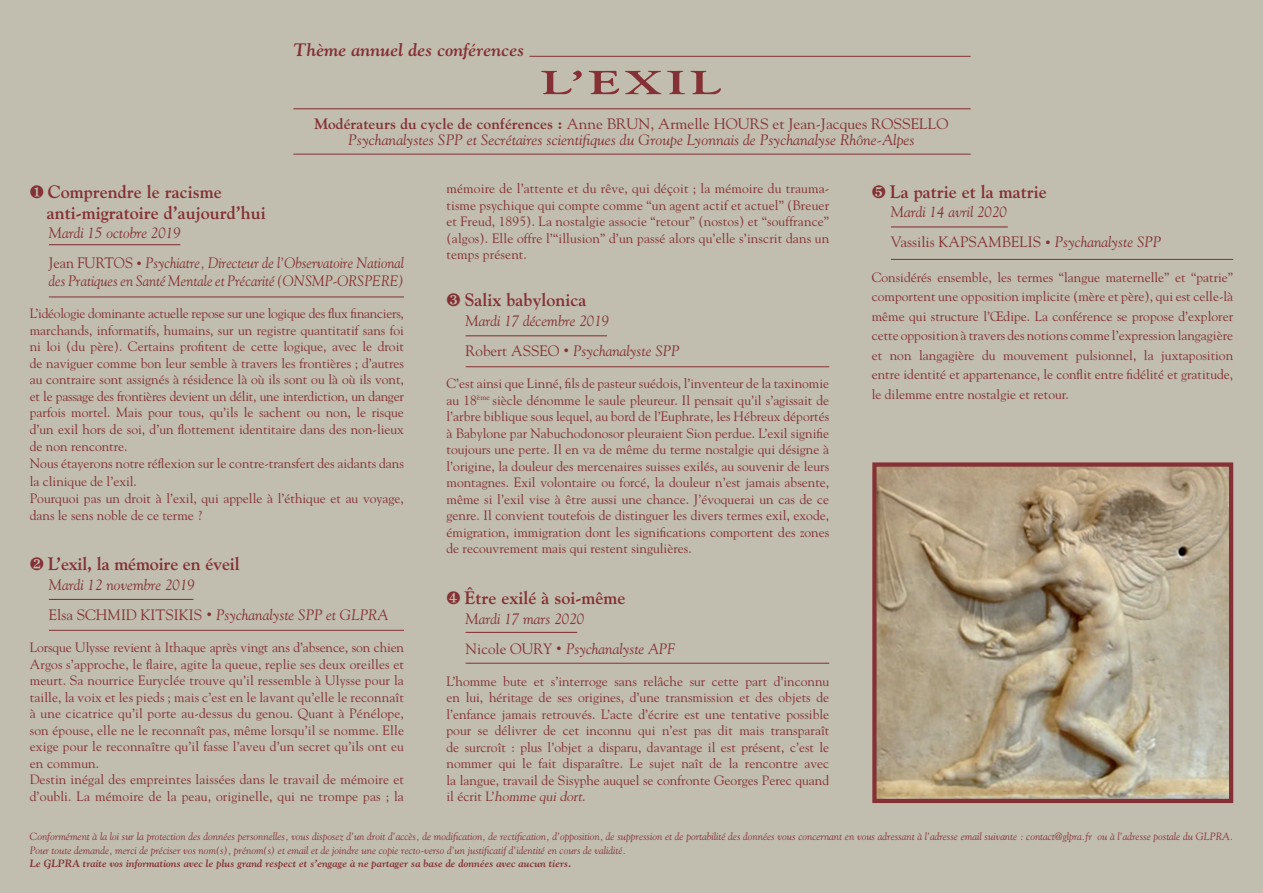
<style>
.page{position:relative;width:1263px;height:893px;background:#c1bdaf}
.page>*{position:absolute;margin:0;border:0;box-sizing:border-box;transform-origin:0 0}
.t1{font:700 33px "Goudy";color:#843034;scale:1.57 1}
.t2{font:700 18px/21px "Goudy";color:#843034}
.t3{font:italic 700 18px "Goudy";color:#843034}
.t4{font:italic 15px/30px "Goudy";color:#843034}
.t5{font:italic 15px "Goudy";color:#843034;scale:.95 1}
.t6{font:13.5px/16.5px "Goudy";color:#843034;text-align:justify}
.t7{font:italic 10.5px/13.5px "Goudy";color:#843034}
.t8{font:italic 700 10.5px "Goudy";color:#843034}
.s1{font-weight:700;font-style:normal}
.s2{font-style:normal}
.s3{font-style:normal;font-size:10.5px}
.s4{font-style:italic}
</style>
<div class="page">
<hr style="left:293px;top:108px;width:678px;height:1px;background:#843034">
<hr style="left:891px;top:259px;width:342px;height:1px;background:#843034">
<hr style="left:49px;top:630px;width:355px;height:1px;background:#843034">
<hr style="left:529px;top:56px;width:442px;height:1px;background:#843034">
<hr style="left:293px;top:154px;width:678px;height:1px;background:#843034">
<hr style="left:891px;top:226px;width:117px;height:1px;background:#843034">
<hr style="left:49px;top:599px;width:144px;height:1px;background:#843034">
<img style="left:877px;top:467px;width:351px;height:331px">
<div style="left:872px;top:462px;width:361px;height:341px;border:4px solid #843034"></div>
<hr style="left:49px;top:297px;width:355px;height:1px;background:#843034">
<hr style="left:49px;top:244px;width:131px;height:1px;background:#843034">
<hr style="left:466px;top:366px;width:363px;height:1px;background:#843034">
<hr style="left:466px;top:663px;width:363px;height:1px;background:#843034">
<hr style="left:466px;top:335px;width:141px;height:1px;background:#843034">
<hr style="left:466px;top:632px;width:111px;height:1px;background:#843034">
<h2 class="t3" style="left:293px;top:39px;width:232px">Thème annuel des conférences</h2>
<h1 class="t1" style="left:541px;top:63px;width:117px">L’EXIL</h1>
<p class="t4" style="left:314px;top:115px;width:635px;line-height:16.5px;text-align:center"><span class="s1">Modérateurs du cycle de conférences :</span> <span class="s2">Anne BRUN, Armelle HOURS et Jean-Jacques ROSSELLO<br></span>Psychanalystes SPP et Secrétaires scientifiques du Groupe Lyonnais de Psychanalyse Rhône-Alpes</p>
<h2 class="t2" style="left:47px;top:181px;width:221px;text-indent:-17px">❶ Comprendre le racisme anti-migratoire d’aujourd’hui</h2>
<p class="t4" style="left:49px;top:218px;width:357px">Mardi 15 octobre 2019<br><span class="s2">Jean FURTOS</span> <span class="s3">•</span> Psychiatre, Directeur de l’Observatoire National</p>
<p class="t5" style="left:49px;top:272px;width:375px">des Pratiques en Santé Mentale et Précarité (ONSMP-ORSPERE)</p>
<p class="t6" style="left:30px;top:305px;width:376px;text-align:left">L’idéologie dominante actuelle repose sur une logique des flux financiers, marchands, informatifs, humains, sur un registre quantitatif sans foi ni loi (du père). Certains profitent de cette logique, avec le droit de naviguer comme bon leur semble à travers les frontières ; d’autres au contraire sont assignés à résidence là où ils sont ou là où ils vont, et le passage des frontières devient un délit, une interdiction, un danger parfois mortel. Mais pour tous, qu’ils le sachent ou non, le risque d’un exil hors de soi, d’un flottement identitaire dans des non-lieux de non rencontre.<br>Nous étayerons notre réflexion sur le contre-transfert des aidants dans la clinique de l’exil.<br>Pourquoi pas un droit à l’exil, qui appelle à l’éthique et au voyage, dans le sens noble de ce terme ?</p>
<h2 class="t2" style="left:30px;top:553px;width:211px">❷ L’exil, la mémoire en éveil</h2>
<p class="t4" style="left:49px;top:569px;width:341px">Mardi 12 novembre 2019<br><span class="s2">Elsa SCHMID KITSIKIS</span> <span class="s3">•</span> Psychanalyste SPP et GLPRA</p>
<p class="t6" style="left:30px;top:639px;width:376px;text-align:left">Lorsque Ulysse revient à Ithaque après vingt ans d’absence, son chien Argos s’approche, le flaire, agite la queue, replie ses deux oreilles et meurt. Sa nourrice Euryclée trouve qu’il ressemble à Ulysse pour la taille, la voix et les pieds ; mais c’est en le lavant qu’elle le reconnaît à une cicatrice qu’il porte au-dessus du genou. Quant à Pénélope, son épouse, elle ne le reconnaît pas, même lorsqu’il se nomme. Elle exige pour le reconnaître qu’il fasse l’aveu d’un secret qu’ils ont eu en commun.<br>Destin inégal des empreintes laissées dans le travail de mémoire et d’oubli. La mémoire de la peau, originelle, qui ne trompe pas ; la</p>
<p class="t6" style="left:446px;top:180px;width:384px">mémoire de l’attente et du rêve, qui déçoit ; la mémoire du trauma&shy;tisme psychique qui compte comme “un agent actif et actuel” (Breuer et Freud, 1895). La nostalgie associe “retour” (nostos) et “souffrance” (algos). Elle offre l’“illusion” d’un passé alors qu’elle s’inscrit dans un temps présent.</p>
<h2 class="t2" style="left:446px;top:290px;width:141px">❸ Salix babylonica</h2>
<p class="t4" style="left:466px;top:305px;width:215px">Mardi 17 décembre 2019<br><span class="s2">Robert ASSEO</span> <span class="s3">•</span> Psychanalyste SPP</p>
<p class="t6" style="left:446px;top:375px;width:384px">C’est ainsi que Linné, fils de pasteur suédois, l’inventeur de la taxinomie au 18<sup>ème</sup> siècle dénomme le saule pleureur. Il pensait qu’il s’agissait de l’arbre biblique sous lequel, au bord de l’Euphrate, les Hébreux déportés à Babylone par Nabuchodonosor pleuraient Sion perdue. L’exil signifie toujours une perte. Il en va de même du terme nostalgie qui désigne à l’origine, la douleur des mercenaires suisses exilés, au souvenir de leurs montagnes. Exil volontaire ou forcé, la douleur n’est jamais absente, même si l’exil vise à être aussi une chance. J’évoquerai un cas de ce genre. Il convient toutefois de distinguer les divers termes exil, exode, émigration, immigration dont les significations comportent des zones de recouvrement mais qui restent singulières.</p>
<h2 class="t2" style="left:446px;top:587px;width:180px">❹ Être exilé à soi-même</h2>
<p class="t4" style="left:466px;top:603px;width:211px">Mardi 17 mars 2020<br><span class="s2">Nicole OURY</span> <span class="s3">•</span> Psychanalyste APF</p>
<p class="t6" style="left:446px;top:672px;width:384px">L’homme bute et s’interroge sans relâche sur cette part d’inconnu en lui, héritage de ses origines, d’une transmission et des objets de l’enfance jamais retrouvés. L’acte d’écrire est une tentative possible pour se délivrer de cet inconnu qui n’est pas dit mais transparaît de surcroît : plus l’objet a disparu, davantage il est présent, c’est le nommer qui le fait disparaître. Le sujet naît de la rencontre avec la langue, travail de Sisyphe auquel se confronte Georges Perec quand i l é c r i t L’ <span class="s4">homme quidort</span>.</p>
<h2 class="t2" style="left:872px;top:181px;width:176px">❺ La patrie et la matrie</h2>
<p class="t4" style="left:891px;top:197px;width:272px">Mardi 14 avril 2020<br><span class="s2">Vassilis KAPSAMBELIS</span> <span class="s3">•</span> Psychanalyste SPP</p>
<p class="t6" style="left:872px;top:267px;width:363px;line-height:19.5px">Considérés ensemble, les termes “langue maternelle” et “patrie” comportent une opposition implicite (mère et père), qui est celle-là même qui structure l’Œdipe. La conférence se propose d’explorer cette opposition à travers des notions comme l’expression langagière et non langagière du mouvement pulsionnel, la juxtaposition entre identité et appartenance, le conflit entre fidélité et gratitude, le dilemme entre nostalgie et retour.</p>
<p class="t7" style="left:30px;top:830px;width:1205px">Conformément à la loi sur la protection des données personnelles, vous disposez d’un droit d’accès, de modification, de rectification, d’opposition, de suppression et de portabilité des données vous concernant en vous adressant à l’adresse email suivante : contact@glpra.fr ou à l’adresse postale du GLPRA.<br>Pour toute demande, merci de préciser vos nom(s), prénom(s) et email et de joindre une copie recto-verso d’un justificatif d’identité en cours de validité.</p>
<p class="t8" style="left:30px;top:857px;width:543px">Le GLPRA traite vos informations avec le plus grand respect et s’engage à ne partager sa base de données avec aucun tiers.</p>
</div>
